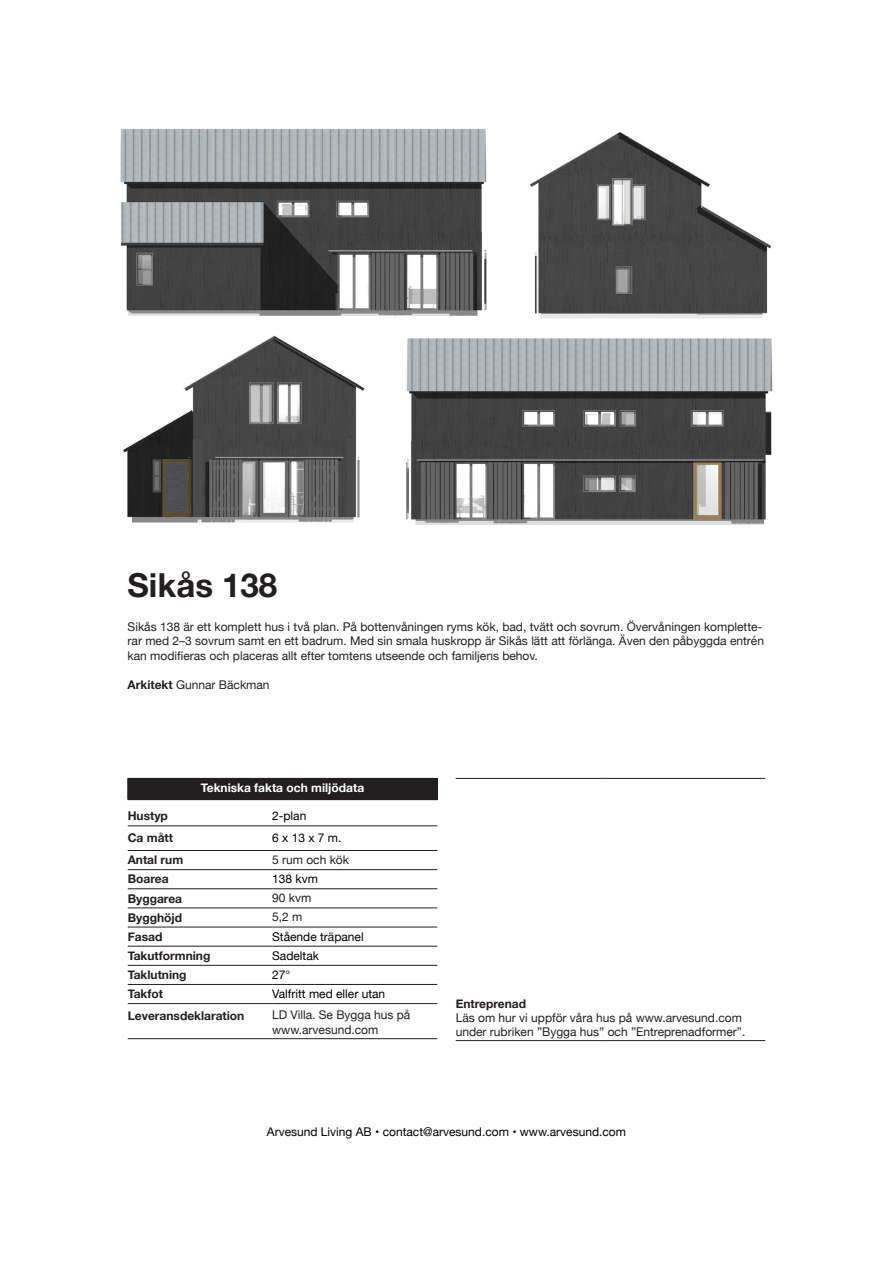
<style>
.page{position:relative;width:893px;height:1263px;background:#fff}
.page>*{position:absolute;margin:0;border:0;box-sizing:border-box;transform-origin:0 0}
.t1{font:700 33px "Helvetica Neue";color:#231f20}
.Bröd_o_tabell{font:12px/14.4px "Helvetica Neue";color:#231f20}
.Bröd_o_tabell-2{font:12px "Helvetica Neue";color:#000001}
.Bröd_o_tabell-3{font:700 12px "Helvetica Neue";color:#231f20}
.Bröd_o_tabell-4{font:700 12px "Helvetica Neue";color:#fff}
.s1{font-weight:700}
</style>
<div class="page">
<div style="left:128px;top:778px;width:309px;height:22px;background:#231f20"></div>
<svg style="left:127px;top:778px;width:1px;height:21px"></svg>
<svg style="left:437px;top:778px;width:1px;height:21px"></svg>
<hr style="left:128px;top:825px;width:144px;height:1px;background:#231f20">
<hr style="left:272px;top:825px;width:165px;height:1px;background:#231f20">
<hr style="left:128px;top:850px;width:144px;height:1px;background:#231f20">
<hr style="left:272px;top:850px;width:165px;height:1px;background:#231f20">
<hr style="left:128px;top:869px;width:144px;height:1px;background:#231f20">
<hr style="left:272px;top:869px;width:165px;height:1px;background:#231f20">
<hr style="left:128px;top:888px;width:144px;height:1px;background:#231f20">
<hr style="left:272px;top:888px;width:165px;height:1px;background:#231f20">
<hr style="left:128px;top:908px;width:144px;height:1px;background:#231f20">
<hr style="left:272px;top:908px;width:165px;height:1px;background:#231f20">
<hr style="left:128px;top:927px;width:144px;height:1px;background:#231f20">
<hr style="left:272px;top:927px;width:165px;height:1px;background:#231f20">
<hr style="left:128px;top:946px;width:144px;height:1px;background:#231f20">
<hr style="left:272px;top:946px;width:165px;height:1px;background:#231f20">
<hr style="left:128px;top:965px;width:144px;height:1px;background:#231f20">
<hr style="left:272px;top:965px;width:165px;height:1px;background:#231f20">
<hr style="left:128px;top:984px;width:144px;height:1px;background:#231f20">
<hr style="left:272px;top:984px;width:165px;height:1px;background:#231f20">
<hr style="left:128px;top:1003px;width:144px;height:1px;background:#231f20">
<hr style="left:272px;top:1003px;width:165px;height:1px;background:#231f20">
<hr style="left:128px;top:1038px;width:144px;height:1px;background:#231f20">
<hr style="left:272px;top:1038px;width:165px;height:1px;background:#231f20">
<hr style="left:456px;top:778px;width:144px;height:1px;background:#231f20">
<hr style="left:600px;top:778px;width:165px;height:1px;background:#231f20">
<hr style="left:456px;top:1040px;width:144px;height:1px;background:#231f20">
<hr style="left:600px;top:1040px;width:165px;height:1px;background:#231f20">
<img style="left:123px;top:335px;width:242px;height:188px">
<img style="left:406px;top:338px;width:367px;height:187px">
<img style="left:120px;top:128px;width:367px;height:188px">
<img style="left:530px;top:131px;width:242px;height:188px">
<p class="t1" style="left:128px;top:559px;width:151px">Sikås 138</p>
<p class="Bröd_o_tabell" style="left:128px;top:620px;width:638px">Sikås 138 är ett komplett hus i två plan. På bottenvåningen ryms kök, bad, tvätt och sovrum. Övervåningen komplette&shy;rar med 2–3 sovrum samt en ett badrum. Med sin smala huskropp är Sikås lätt att förlänga. Även den påbyggda entrén kan modifieras och placeras allt efter tomtens utseende och familjens behov.</p>
<p class="Bröd_o_tabell" style="left:128px;top:678px;width:144px"><span class="s1">Arkitekt</span> Gunnar Bäckman</p>
<p class="Bröd_o_tabell-4" style="left:201px;top:778px;width:165px">Tekniska fakta och miljödata</p>
<p class="Bröd_o_tabell-3" style="left:128px;top:806px;width:42px">Hustyp</p>
<p class="Bröd_o_tabell-2" style="left:272px;top:807px;width:36px">2-plan</p>
<p class="Bröd_o_tabell-3" style="left:128px;top:828px;width:47px">Ca mått</p>
<p class="Bröd_o_tabell-2" style="left:272px;top:828px;width:71px">6 x 13 x 7 m.</p>
<p class="Bröd_o_tabell-3" style="left:128px;top:851px;width:57px">Antal rum</p>
<p class="Bröd_o_tabell" style="left:272px;top:853px;width:78px">5 rum och kök</p>
<p class="Bröd_o_tabell-3" style="left:128px;top:870px;width:42px">Boarea</p>
<p class="Bröd_o_tabell-2" style="left:272px;top:870px;width:47px">138 kvm</p>
<p class="Bröd_o_tabell-3" style="left:128px;top:889px;width:56px">Byggarea</p>
<p class="Bröd_o_tabell" style="left:272px;top:891px;width:41px">90 kvm</p>
<p class="Bröd_o_tabell-3" style="left:128px;top:908px;width:56px">Bygghöjd</p>
<p class="Bröd_o_tabell" style="left:272px;top:911px;width:32px">5,2 m</p>
<p class="Bröd_o_tabell-3" style="left:128px;top:927px;width:36px">Fasad</p>
<p class="Bröd_o_tabell-2" style="left:272px;top:928px;width:93px">Stående träpanel</p>
<p class="Bröd_o_tabell-3" style="left:128px;top:946px;width:84px">Takutformning</p>
<p class="Bröd_o_tabell-2" style="left:272px;top:947px;width:48px">Sadeltak</p>
<p class="Bröd_o_tabell-3" style="left:128px;top:965px;width:60px">Taklutning</p>
<p class="Bröd_o_tabell-2" style="left:272px;top:966px;width:20px">27°</p>
<p class="Bröd_o_tabell-3" style="left:128px;top:984px;width:37px">Takfot</p>
<p class="Bröd_o_tabell-2" style="left:272px;top:985px;width:115px">Valfritt med eller utan</p>
<p class="Bröd_o_tabell-3" style="left:128px;top:1006px;width:118px">Leveransdeklaration</p>
<p class="Bröd_o_tabell" style="left:272px;top:1008px;width:140px">LD Villa. Se Bygga hus på www.arvesund.com</p>
<p class="Bröd_o_tabell" style="left:456px;top:997px;width:291px"><span class="s1">Entreprenad<br></span>Läs om hur vi uppför våra hus på www.arvesund.com under rubriken ”Bygga hus” och ”Entreprenadformer”.</p>
<p class="Bröd_o_tabell-2" style="left:267px;top:1123px;width:361px">Arvesund Living AB • contact@arvesund.com • www.arvesund.com</p>
</div>
